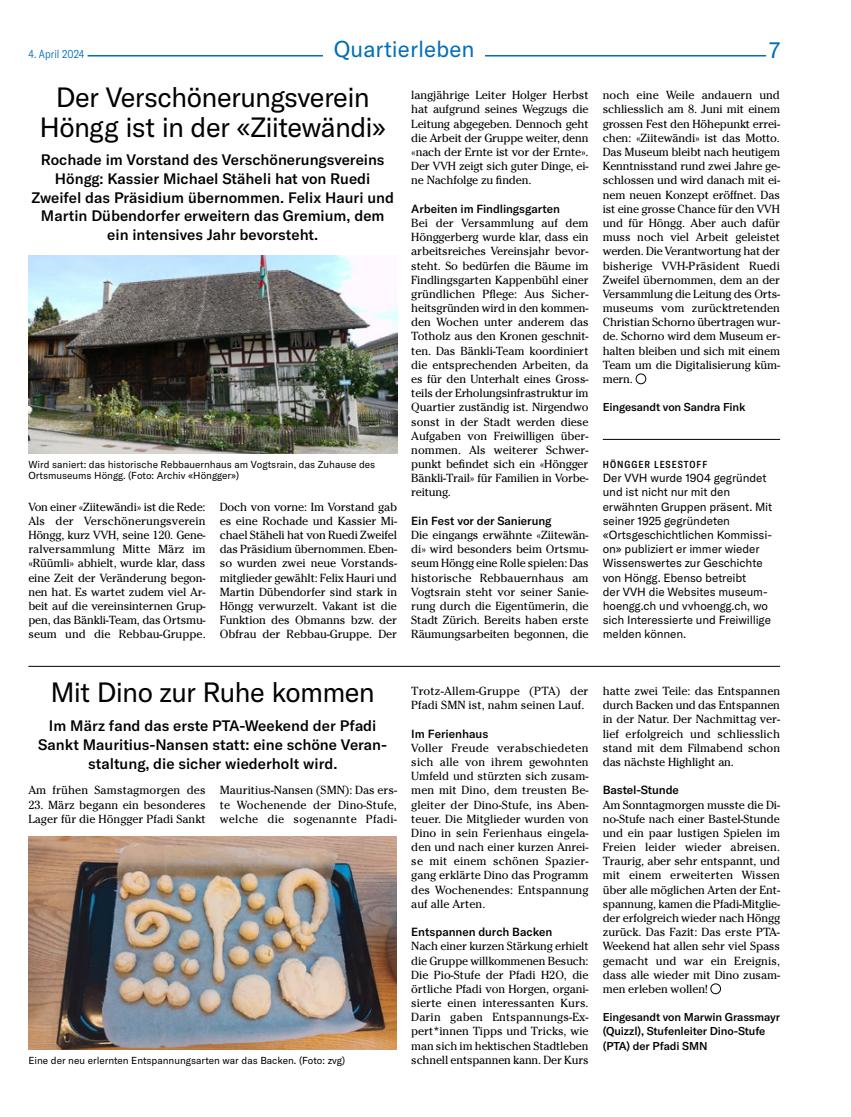
<style>
.page{position:relative;width:851px;height:1117px;background:#fff}
.page>*{position:absolute;margin:0;border:0;box-sizing:border-box;transform-origin:0 0}
.t1{font:27.5px/30px "GT America";letter-spacing:-.025em;color:#000;text-align:center}
.t2{font:22.5px "GT America";color:#006eb7}
.t3{font:500 15px/18.8px "GT America";color:#000;text-align:center}
.t4{font:11.75px/14.1px "Cheltenham Std";letter-spacing:-.005em;color:#000;text-align:justify}
.t5{font:11.75px/14.1px "GT America";letter-spacing:-.01em;color:#000}
.t6{font:500 11.75px "GT America";letter-spacing:-.005em;color:#000}
.t7{font:300 condensed 11.38px "GT America";letter-spacing:.005em;color:#006eb7}
.t8{font:500 11.25px/14.1px "GT America";letter-spacing:-.01em;color:#000}
.t9{font:10px/11.2px "GT America";color:#000}
.t10{font:500 condensed 10px "GT America";letter-spacing:.1em;color:#000}
</style>
<div class="page">
<hr style="left:88px;top:55px;width:678px;height:1px;background:#006eb7">
<div style="left:323px;top:39px;width:162px;height:29px;background:#fff"></div>
<hr style="left:602px;top:439px;width:178px;height:1px;background:#000">
<div style="left:635px;top:373px;width:11px;height:11px;border:1px solid #000;border-radius:50%"></div>
<div style="left:710px;top:983px;width:10px;height:10px;border:1px solid #000;border-radius:50%"></div>
<img style="left:28px;top:836px;width:369px;height:213px">
<img style="left:28px;top:255px;width:369px;height:199px">
<hr style="left:28px;top:666px;width:752px;height:1px;background:#000">
<p class="t7" style="left:28px;top:47px;width:58px">4. April 2024</p>
<h2 class="t2" style="left:334px;top:36px;width:142px">Quartierleben</h2>
<h2 class="t2" style="left:769px;top:37px;width:13px">7</h2>
<h1 class="t1" style="left:39px;top:82px;width:348px">Der Verschönerungsverein<br>Höngg ist in der «Ziitewändi»</h1>
<p class="t3" style="left:31px;top:150px;width:364px">Rochade im Vorstand des Verschönerungsvereins Höngg: Kassier Michael Stäheli hat von Ruedi Zweifel das Präsidium übernommen. Felix Hauri und Martin Dübendorfer erweitern das Gremium, dem ein intensives Jahr bevorsteht.</p>
<p class="t9" style="left:28px;top:459px;width:348px">Wird saniert: das historische Rebbauernhaus am Vogtsrain, das Zuhause des<br>Ortsmuseums Höngg. (Foto: Archiv «Höngger»)</p>
<p class="t4" style="left:28px;top:499px;width:179px">Von einer «Ziitewändi» ist die Rede:<br>Als der Verschönerungsverein Höngg, kurz VVH, seine 120. Gene&shy;ralversammlung Mitte März im «Rüümli» abhielt, wurde klar, dass eine Zeit der Veränderung begon&shy;nen hat. Es wartet zudem viel Ar&shy;beit auf die vereinsinternen Grup&shy;pen, das Bänkli-Team, das Ortsmu&shy;seum und die Rebbau-Gruppe.</p>
<p class="t4" style="left:220px;top:499px;width:179px">Doch von vorne: Im Vorstand gab es eine Rochade und Kassier Mi&shy;chael Stäheli hat von Ruedi Zweifel das Präsidium übernommen. Eben&shy;so wurden zwei neue Vorstands&shy;mitglieder gewählt: Felix Hauri und Martin Dübendorfer sind stark in Höngg verwurzelt. Vakant ist die Funktion des Obmanns bzw. der Obfrau der Rebbau-Gruppe. Der</p>
<p class="t4" style="left:411px;top:88px;width:179px">langjährige Leiter Holger Herbst hat aufgrund seines Wegzugs die Leitung abgegeben. Dennoch geht die Arbeit der Gruppe weiter, denn «nach der Ernte ist vor der Ernte».<br>Der VVH zeigt sich guter Dinge, ei&shy;ne Nachfolge zu finden.</p>
<p class="t6" style="left:411px;top:201px;width:150px">Arbeiten im Findlingsgarten</p>
<p class="t4" style="left:411px;top:216px;width:179px">Bei der Versammlung auf dem Hönggerberg wurde klar, dass ein arbeitsreiches Vereinsjahr bevor&shy;steht. So bedürfen die Bäume im Findlingsgarten Kappenbühl einer gründlichen Pflege: Aus Sicher&shy;heitsgründen wird in den kommen&shy;den Wochen unter anderem das Totholz aus den Kronen geschnit&shy;ten. Das Bänkli-Team koordiniert die entsprechenden Arbeiten, da es für den Unterhalt eines Gross&shy;teils der Erholungsinfrastruktur im Quartier zuständig ist. Nirgendwo sonst in der Stadt werden diese Aufgaben von Freiwilligen über&shy;nommen. Als weiterer Schwer&shy;punkt befindet sich ein «Höngger Bänkli-Trail» für Familien in Vorbe&shy;reitung.</p>
<p class="t6" style="left:411px;top:513px;width:142px">Ein Fest vor der Sanierung</p>
<p class="t4" style="left:411px;top:528px;width:179px">Die eingangs erwähnte «Ziitewän&shy;di» wird besonders beim Ortsmu&shy;seum Höngg eine Rolle spielen: Das historische Rebbauernhaus am Vogtsrain steht vor seiner Sanie&shy;rung durch die Eigentümerin, die Stadt Zürich. Bereits haben erste Räumungsarbeiten begonnen, die</p>
<p class="t4" style="left:602px;top:88px;width:179px">noch eine Weile andauern und schliesslich am 8. Juni mit einem grossen Fest den Höhepunkt errei&shy;chen: «Ziitewändi» ist das Motto.<br>Das Museum bleibt nach heutigem Kenntnisstand rund zwei Jahre ge&shy;schlossen und wird danach mit ei&shy;nem neuen Konzept eröffnet. Das ist eine grosse Chance für den VVH und für Höngg. Aber auch dafür muss noch viel Arbeit geleistet werden. Die Verantwortung hat der bisherige VVH-Präsident Ruedi Zweifel übernommen, dem an der Versammlung die Leitung des Orts&shy;museums vom zurücktretenden Christian Schorno übertragen wur&shy;de. Schorno wird dem Museum er&shy;halten bleiben und sich mit einem Team um die Digitalisierung küm&shy;mern.</p>
<p class="t8" style="left:602px;top:400px;width:144px">Eingesandt von Sandra Fink</p>
<p class="t10" style="left:602px;top:458px;width:106px">HÖNGGER LESESTOFF</p>
<p class="t5" style="left:602px;top:471px;width:171px">Der VVH wurde 1904 gegründet und ist nicht nur mit den erwähnten Gruppen präsent. Mit seiner 1925 gegründeten «Ortsgeschichtlichen Kommissi&shy;on» publiziert er immer wieder<br>Wissenswertes zur Geschichte von Höngg. Ebenso betreibt<br>der VVH die Websites museum&shy;hoengg.ch und vvhoengg.ch, wo sich Interessierte und Freiwillige melden können.</p>
<h1 class="t1" style="left:51px;top:677px;width:326px">Mit Dino zur Ruhe kommen</h1>
<p class="t3" style="left:38px;top:716px;width:350px">Im März fand das erste PTA-Weekend der Pfadi<br>Sankt Mauritius-Nansen statt: eine schöne Veran&shy;staltung, die sicher wiederholt wird.</p>
<p class="t4" style="left:28px;top:783px;width:179px">Am frühen Samstagmorgen des</p>
<p class="t4" style="left:28px;top:797px;width:179px">23. März begann ein besonderes<br>Lager für die Höngger Pfadi Sankt</p>
<p class="t4" style="left:220px;top:783px;width:179px">Mauritius-Nansen (SMN): Das ers&shy;te Wochenende der Dino-Stufe, welche die sogenannte Pfadi-</p>
<p class="t9" style="left:28px;top:1054px;width:318px">Eine der neu erlernten Entspannungsarten war das Backen. (Foto: zvg)</p>
<p class="t4" style="left:411px;top:683px;width:179px">Trotz-Allem-Gruppe (PTA) der<br>Pfadi SMN ist, nahm seinen Lauf.</p>
<p class="t6" style="left:411px;top:726px;width:79px">Im Ferienhaus</p>
<p class="t4" style="left:411px;top:740px;width:179px">Voller Freude verabschiedeten sich alle von ihrem gewohnten Umfeld und stürzten sich zusam&shy;men mit Dino, dem treusten Be&shy;gleiter der Dino-Stufe, ins Aben&shy;teuer. Die Mitglieder wurden von Dino in sein Ferienhaus eingela&shy;den und nach einer kurzen Anrei&shy;se mit einem schönen Spazier&shy;gang erklärte Dino das Programm des Wochenendes: Entspannung auf alle Arten.</p>
<p class="t6" style="left:411px;top:924px;width:142px">Entspannen durch Backen</p>
<p class="t4" style="left:411px;top:939px;width:179px">Nach einer kurzen Stärkung erhielt die Gruppe willkommenen Besuch:<br>Die Pio-Stufe der Pfadi H2O, die örtliche Pfadi von Horgen, organi&shy;sierte einen interessanten Kurs.<br>Darin gaben Entspannungs-Ex&shy;pert*innen Tipps und Tricks, wie man sich im hektischen Stadtleben schnell entspannen kann. Der Kurs</p>
<p class="t4" style="left:602px;top:683px;width:179px">hatte zwei Teile: das Entspannen durch Backen und das Entspannen in der Natur. Der Nachmittag ver&shy;lief erfolgreich und schliesslich stand mit dem Filmabend schon das nächste Highlight an.</p>
<p class="t6" style="left:602px;top:782px;width:78px">Bastel-Stunde</p>
<p class="t4" style="left:602px;top:797px;width:179px">Am Sonntagmorgen musste die Di&shy;no-Stufe nach einer Bastel-Stunde und ein paar lustigen Spielen im Freien leider wieder abreisen.<br>Traurig, aber sehr entspannt, und mit einem erweiterten Wissen über alle möglichen Arten der Ent&shy;spannung, kamen die Pfadi-Mitglie&shy;der erfolgreich wieder nach Höngg zurück. Das Fazit: Das erste PTA-Weekend hat allen sehr viel Spass gemacht und war ein Ereignis, dass alle wieder mit Dino zusam&shy;men erleben wollen!</p>
<p class="t8" style="left:602px;top:1009px;width:179px">Eingesandt von Marwin Grassmayr (Quizzl), Stufenleiter Dino-Stufe (PTA) der Pfadi SMN</p>
</div>
